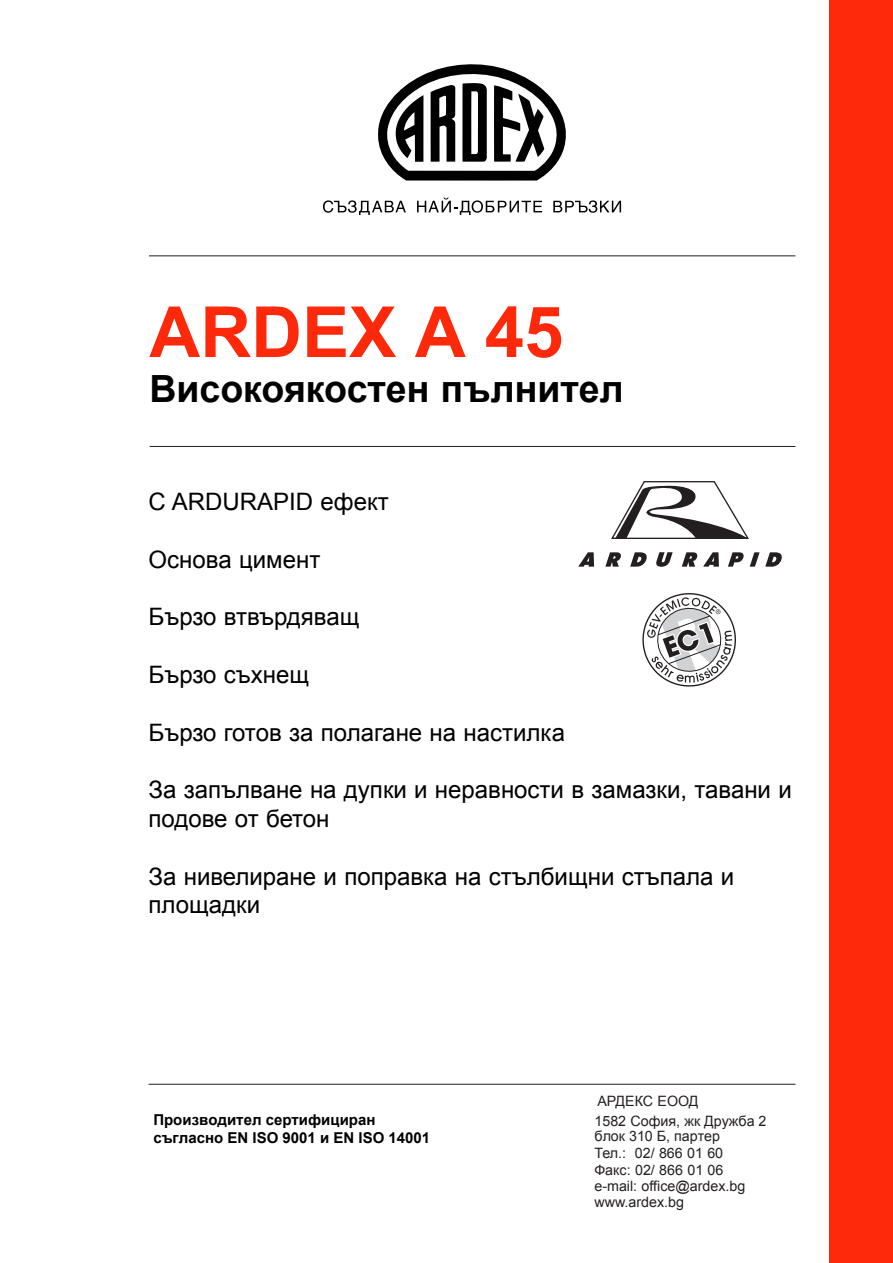
<style>
.page{position:relative;width:893px;height:1263px;background:#fff}
.page>*{position:absolute;margin:0;border:0;box-sizing:border-box;transform-origin:0 0}
.t1{font:700 70.5px "Arial";color:#fe280a}
.t2{font:700 37.5px "Arial";color:#000}
.t3{font:24px/28.8px "Arial";color:#000}
.t4{font:700 15px/18px "Arial";color:#000}
.t5{font:14.25px/17.1px "Arial";color:#231f20}
</style>
<div class="page">
<hr style="left:149px;top:255px;width:646px;height:1px;background:#231f20">
<hr style="left:150px;top:446px;width:645px;height:1px;background:#231f20">
<hr style="left:148px;top:1084px;width:647px;height:1px;background:#231f20">
<div style="left:829px;top:0;width:63px;height:1263px;background:#fe280a"></div>
<svg style="left:323px;top:200px;width:83px;height:15px"></svg>
<svg style="left:417px;top:197px;width:125px;height:18px"></svg>
<svg style="left:553px;top:200px;width:68px;height:13px"></svg>
<svg style="left:378px;top:64px;width:188px;height:117px"></svg>
<svg style="left:642px;top:593px;width:94px;height:94px"></svg>
<svg style="left:681px;top:552px;width:16px;height:15px"></svg>
<svg style="left:703px;top:552px;width:16px;height:15px"></svg>
<svg style="left:728px;top:552px;width:31px;height:15px"></svg>
<svg style="left:765px;top:552px;width:17px;height:15px"></svg>
<svg style="left:605px;top:552px;width:16px;height:15px"></svg>
<svg style="left:656px;top:552px;width:16px;height:15px"></svg>
<svg style="left:578px;top:552px;width:16px;height:15px"></svg>
<svg style="left:630px;top:552px;width:17px;height:15px"></svg>
<svg style="left:611px;top:481px;width:138px;height:58px"></svg>
<h1 class="t1" style="left:149px;top:285px;width:415px">ARDEX A 45</h1>
<h2 class="t2" style="left:149px;top:364px;width:476px">Високоякостен пълнител</h2>
<p class="t3" style="left:148px;top:488px;width:242px">С ARDURAPID ефект</p>
<p class="t3" style="left:149px;top:545px;width:173px">Основа цимент</p>
<p class="t3" style="left:149px;top:603px;width:212px">Бързо втвърдяващ</p>
<p class="t3" style="left:148px;top:660px;width:162px">Бързо съхнещ</p>
<p class="t3" style="left:148px;top:718px;width:418px">Бързо готов за полагане на настилка</p>
<p class="t3" style="left:148px;top:776px;width:644px">За запълване на дупки и неравности в замазки, тавани и подове от бетон</p>
<p class="t3" style="left:148px;top:862px;width:587px">За нивелиране и поправка на стълбищни стъпала и площадки</p>
<p class="t4" style="left:153px;top:1111px;width:278px">Производител сертифициран съгласно EN ISO 9001 и EN ISO 14001</p>
<p class="t5" style="left:594px;top:1091px;width:173px;line-height:20.1px">АРДЕКС ЕООД<br>1582 София, жк Дружба 2</p>
<p class="t5" style="left:594px;top:1128px;width:130px">блок 310 Б, партер<br>Тел.: 02/ 866 01 60<br>Факс: 02/ 866 01 06</p>
<p class="t5" style="left:594px;top:1178px;width:152px;line-height:15.6px">e-mail: office@ardex.bg www.ardex.bg</p>
</div>
